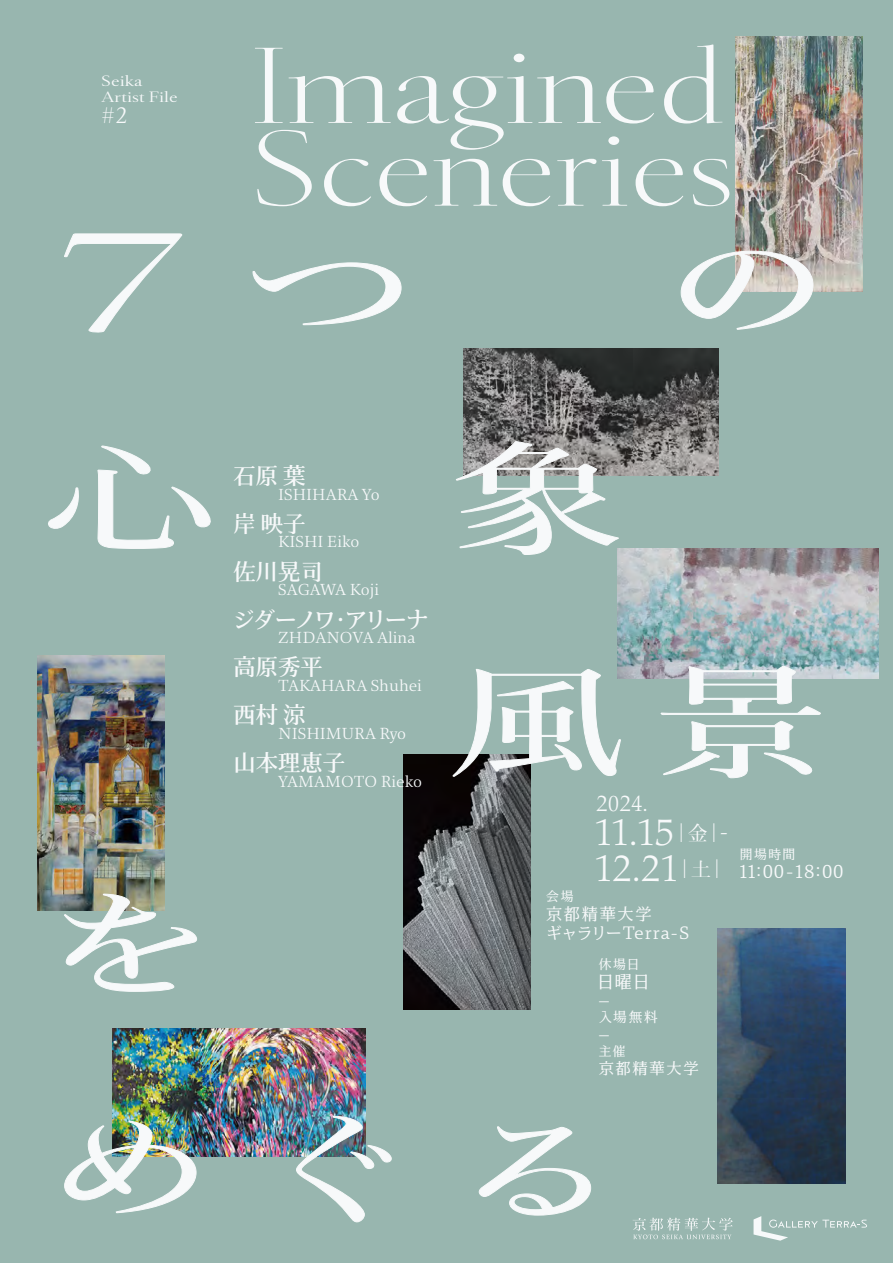
<style>
.page{position:relative;width:893px;height:1263px;background:#98b6af}
.page>*{position:absolute;margin:0;border:0;box-sizing:border-box;transform-origin:0 0}
.t1{font:120.45px/223.2px "Jun Min Std N Headline R";color:#f7f9fa;scale:1.5 1}
.t2{font:102.15px/82.8px "Jun Min Std N Headline L";letter-spacing:-.025em;color:#f7f9fa;scale:1.25 1}
.t3{font:300 37.05px/36.2px "Palatino Nova Pro";letter-spacing:-.05em;color:#f7f9fa}
.t4{font:22.35px/47.8px "TP Min Std N C Md M";color:#f7f9fa}
.t5{font:300 22.2px "Palatino Nova Pro";color:#f7f9fa}
.t6{font:21.3px "Jun Min Std N R";color:#f7f9fa}
.t7{font:17.7px "TP Min Std N C Lo R";letter-spacing:.005em;color:#f7f9fa}
.t8{font:16.95px "TP Min Std N C Lo R";color:#f7f9fa}
.t9{font:16.8px "TP Min Std N C Lo R";letter-spacing:.06em;color:#f7f9fa}
.t10{font:16.2px "TP Min Std N C Lo R";letter-spacing:.1em;color:#f7f9fa}
.t11{font:15.3px "TP Min Std N C Lo R";letter-spacing:.105em;color:#f7f9fa}
.t12{font:14.85px "TP Min Std N C Md R";color:#f7f9fa}
.t13{font:14.25px/16px "Jun Min Std N R";color:#f7f9fa;scale:1.25 1}
.t14{font:13.65px "TP Min Std N C Lo R";color:#f7f9fa}
.t15{font:12.75px "TP Min Std N C Lo R";letter-spacing:.11em;color:#f7f9fa}
.s1{font-size:132.45px}
.s2{font-family:"Min IWA Md V3";font-weight:400;font-size:20.4px}
.s3{font-size:22.2px}
.s4{font-size:16.2px}
</style>
<div class="page">
<img style="left:618px;top:548px;width:260px;height:131px">
<img style="left:735px;top:36px;width:128px;height:255px">
<img style="left:403px;top:754px;width:128px;height:255px">
<img style="left:717px;top:928px;width:128px;height:255px">
<img style="left:112px;top:1029px;width:254px;height:127px">
<img style="left:37px;top:655px;width:128px;height:255px">
<img style="left:463px;top:348px;width:255px;height:128px">
<svg style="left:64px;top:233px;width:118px;height:100px"></svg>
<svg style="left:253px;top:262px;width:148px;height:63px"></svg>
<svg style="left:681px;top:251px;width:132px;height:79px"></svg>
<svg style="left:48px;top:446px;width:163px;height:103px"></svg>
<svg style="left:456px;top:441px;width:162px;height:114px"></svg>
<svg style="left:453px;top:669px;width:168px;height:109px"></svg>
<svg style="left:661px;top:666px;width:160px;height:112px"></svg>
<svg style="left:64px;top:894px;width:133px;height:98px"></svg>
<img style="left:64px;top:1120px;width:132px;height:93px">
<img style="left:296px;top:1116px;width:96px;height:106px">
<svg style="left:479px;top:1126px;width:112px;height:89px"></svg>
<svg style="left:633px;top:1217px;width:100px;height:22px"></svg>
<svg style="left:753px;top:1216px;width:114px;height:25px"></svg>
<p class="t13" style="left:101px;top:73px;width:63px">Seika<br>Artist File</p>
<h3 class="t6" style="left:101px;top:99px;width:28px">#2</h3>
<h2 class="t2" style="left:249px;top:46px;width:391px">Imagined<br>Sceneries</h2>
<h1 class="t1" style="left:41px;top:184px;width:533px;line-height:212.7px"><span class="s1">7</span>つ　の心　象</h1>
<h3 class="t4" style="left:233px;top:451px;width:197px">石原 葉<br>岸 映子<br>佐川晃司<br>ジダーノワ・アリーナ高原秀平<br>西村 涼<br>山本理恵子</h3>
<p class="t12" style="left:278px;top:483px;width:103px">ISHIHARA Yo</p>
<p class="t12" style="left:278px;top:531px;width:83px">KISHI Eiko</p>
<p class="t12" style="left:278px;top:579px;width:103px">SAGAWA Koji</p>
<p class="t12" style="left:278px;top:627px;width:139px">ZHDANOVA Alina</p>
<p class="t12" style="left:278px;top:674px;width:145px">TAKAHARA Shuhei</p>
<p class="t12" style="left:278px;top:722px;width:129px">NISHIMURA Ryo</p>
<p class="t12" style="left:278px;top:770px;width:145px">YAMAMOTO Rieko</p>
<h1 class="t1" style="left:41px;top:615px;width:528px">　　風景を<br>めぐる</h1>
<h3 class="t5" style="left:596px;top:790px;width:53px">2024.</h3>
<h3 class="t3" style="left:593px;top:815px;width:136px">11.15<span class="s2">｜金｜</span><span class="s3">-<br></span>12.21<span class="s2">｜土｜</span></h3>
<p class="t15" style="left:740px;top:845px;width:57px">開場時間</p>
<p class="t7" style="left:739px;top:858px;width:106px">11:00-18:00</p>
<p class="t15" style="left:546px;top:887px;width:29px">会場</p>
<p class="t10" style="left:546px;top:902px;width:107px">京都精華大学</p>
<p class="t9" style="left:546px;top:920px;width:145px"><span class="s4">ギャラリー</span>Terra-S</p>
<p class="t15" style="left:599px;top:955px;width:42px">休場日</p>
<p class="t8" style="left:597px;top:969px;width:54px">日曜日</p>
<p class="t7" style="left:599px;top:987px;width:12px">‒</p>
<p class="t14" style="left:599px;top:1007px;width:60px">入場無料</p>
<p class="t7" style="left:599px;top:1021px;width:12px">‒</p>
<p class="t15" style="left:599px;top:1042px;width:28px">主催</p>
<p class="t11" style="left:599px;top:1057px;width:102px">京都精華大学</p>
</div>
